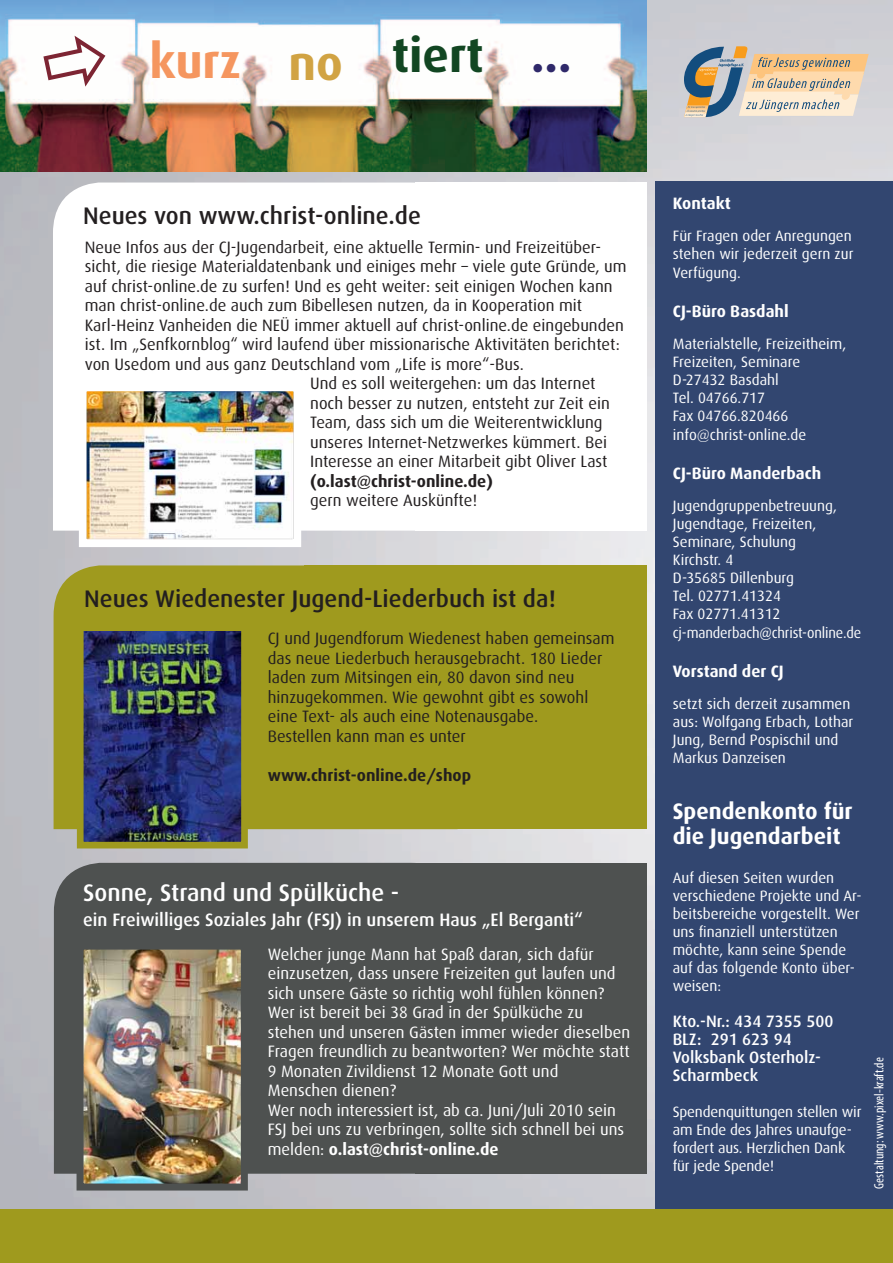
<style>
.page{position:relative;width:893px;height:1263px;background:#fff}
.page>*{position:absolute;margin:0;border:0;box-sizing:border-box;transform-origin:0 0}
.t1{font:700 48px "Dax";color:#124622}
.t2{font:500 24px "Dax";color:#231f20}
.t3{font:500 24px "Dax";color:#fff}
.t4{font:700 22.5px/25.5px "Dax";color:#fff}
.t5{font:500 18px "Dax";color:#fff}
.t6{font:16.5px/19.5px "Dax";color:#231f20}
.t7{font:16.5px/19.5px "Dax";color:#fff}
.t8{font:500 16.5px/18px "Dax";color:#fff}
.t9{font:700 16.5px "Dax";color:#fff}
.t10{font:700 16.5px "Dax";color:#231f20}
.t11{font:15px/18px "Dax";color:#fff}
.t12{font:15px "Dax";color:#fff;scale:.95 1}
.t13{font:condensed 13.5px "Myriad Pro";color:#fff}
.s1{color:#f5965f}
.s2{color:#d1a343}
.s3{color:#2f296a}
.s4{font-weight:700}
.s5{font-weight:500}
</style>
<div class="page">
<img style="left:0;top:0;width:893px;height:1209px">
<div style="left:0;top:1209px;width:893px;height:54px;background:#9f9a1e"></div>
<svg style="left:53px;top:183px;width:362px;height:348px"></svg>
<div style="left:415px;top:183px;width:231px;height:348px;background:#fff"></div>
<div style="left:54px;top:565px;width:251px;height:264px;background:#9f9a1e"></div>
<div style="left:305px;top:565px;width:342px;height:264px;background:#9f9a1e"></div>
<div style="left:54px;top:863px;width:362px;height:311px;background:#4e5150"></div>
<div style="left:416px;top:863px;width:231px;height:311px;background:#4e5150"></div>
<div style="left:655px;top:181px;width:238px;height:1028px;background:#324670"></div>
<img style="left:88px;top:393px;width:204px;height:145px">
<div style="left:79px;top:384px;width:222px;height:163px;border:8px solid #fff"></div>
<img style="left:85px;top:950px;width:155px;height:232px">
<div style="left:77px;top:942px;width:171px;height:248px;border:7px solid #4e5150"></div>
<img style="left:85px;top:632px;width:155px;height:208px">
<div style="left:77px;top:624px;width:171px;height:224px;border:7px solid #9f9a1e"></div>
<img style="left:0;top:0;width:646px;height:171px">
<svg style="left:43px;top:36px;width:62px;height:51px"></svg>
<svg style="left:684px;top:46px;width:185px;height:71px;background:#c7bba8"></svg>
<h1 class="t1" style="left:149px;top:28px;width:424px"><span class="s1">kurz</span> <span class="s2">no</span> tiert <span class="s3">...</span></h1>
<h2 class="t2" style="left:83px;top:202px;width:339px">Neues von www.christ-online.de</h2>
<p class="t6" style="left:85px;top:237px;width:518px">Neue Infos aus der CJ-Jugendarbeit, eine aktuelle Termin- und Freizeitüber-</p>
<p class="t6" style="left:85px;top:257px;width:543px">sicht, die riesige Materialdatenbank und einiges mehr – viele gute Gründe, um</p>
<p class="t6" style="left:85px;top:276px;width:529px">auf christ-online.de zu surfen! Und es geht weiter: seit einigen Wochen kann</p>
<p class="t6" style="left:85px;top:296px;width:499px">man christ-online.de auch zum Bibellesen nutzen, da in Kooperation mit</p>
<p class="t6" style="left:85px;top:315px;width:540px">Karl-Heinz Vanheiden die NEÜ immer aktuell auf christ-online.de eingebunden</p>
<p class="t6" style="left:85px;top:335px;width:536px">ist. Im „Senfkornblog“ wird laufend über missionarische Aktivitäten berichtet:</p>
<p class="t6" style="left:85px;top:354px;width:440px">von Usedom und aus ganz Deutschland vom „Life is more“-Bus.</p>
<p class="t6" style="left:310px;top:374px;width:287px">Und es soll weitergehen: um das Internet</p>
<p class="t6" style="left:310px;top:393px;width:301px">noch besser zu nutzen, entsteht zur Zeit ein</p>
<p class="t6" style="left:310px;top:413px;width:294px">Team, dass sich um die Weiterentwicklung</p>
<p class="t6" style="left:310px;top:432px;width:298px">unseres Internet-Netzwerkes kümmert. Bei</p>
<p class="t6" style="left:310px;top:452px;width:299px">Interesse an einer Mitarbeit gibt Oliver Last</p>
<p class="t10" style="left:310px;top:472px;width:184px">(o.last@christ-online.de)</p>
<p class="t6" style="left:310px;top:491px;width:168px">gern weitere Auskünfte!</p>
<h2 class="t2" style="left:84px;top:585px;width:473px">Neues Wiedenester Jugend-Liederbuch ist da!</h2>
<p class="t6" style="left:268px;top:629px;width:348px">CJ und Jugendforum Wiedenest haben gemeinsam das neue Liederbuch herausgebracht. 180 Lieder laden zum Mitsingen ein, 80 davon sind neu hinzugekommen. Wie gewohnt gibt es sowohl eine Text- als auch eine Notenausgabe.<br>Bestellen kann man es unter</p>
<p class="t10" style="left:268px;top:766px;width:205px">www.christ-online.de/shop</p>
<h2 class="t3" style="left:83px;top:879px;width:318px">Sonne, Strand und Spülküche -</h2>
<p class="t5" style="left:83px;top:910px;width:501px">ein Freiwilliges Soziales Jahr (FSJ) in unserem Haus „El Berganti“</p>
<p class="t7" style="left:268px;top:944px;width:364px">Welcher junge Mann hat Spaß daran, sich dafür einzusetzen, dass unsere Freizeiten gut laufen und sich unsere Gäste so richtig wohl fühlen können?<br>Wer ist bereit bei 38 Grad in der Spülküche zu stehen und unseren Gästen immer wieder dieselben Fragen freundlich zu beantworten? Wer möchte statt 9 Monaten Zivildienst 12 Monate Gott und Menschen dienen?<br>Wer noch interessiert ist, ab ca. Juni/Juli 2010 sein FSJ bei uns zu verbringen, sollte sich schnell bei uns melden: <span class="s4">o.last@christ-online.de</span></p>
<p class="t9" style="left:673px;top:194px;width:59px">Kontakt</p>
<p class="t11" style="left:673px;top:227px;width:182px">Für Fragen oder Anregungen stehen wir jederzeit gern zur</p>
<p class="t11" style="left:673px;top:264px;width:69px">Verfügung.</p>
<p class="t9" style="left:673px;top:302px;width:117px">CJ-Büro Basdahl</p>
<p class="t11" style="left:673px;top:335px;width:175px">Materialstelle, Freizeitheim,<br>Freizeiten, Seminare<br>D-27432 Basdahl<br>Tel. 04766.717<br>Fax 04766.820466</p>
<p class="t11" style="left:673px;top:426px;width:135px">info@christ-online.de</p>
<p class="t9" style="left:673px;top:464px;width:150px">CJ-Büro Manderbach</p>
<p class="t11" style="left:673px;top:497px;width:166px">Jugendgruppenbetreuung,<br>Jugendtage, Freizeiten,<br>Seminare, Schulung<br>Kirchstr. 4<br>D-35685 Dillenburg<br>Tel. 02771.41324<br>Fax 02771.41312</p>
<p class="t12" style="left:673px;top:625px;width:200px">cj-manderbach<span class="s5">@</span>christ-online.de</p>
<p class="t9" style="left:673px;top:662px;width:112px">Vorstand der CJ</p>
<p class="t11" style="left:673px;top:695px;width:182px">setzt sich derzeit zusammen aus: Wolfgang Erbach, Lothar<br>Jung, Bernd Pospischil und<br>Markus Danzeisen</p>
<h3 class="t4" style="left:673px;top:798px;width:181px">Spendenkonto für die Jugendarbeit</h3>
<p class="t11" style="left:673px;top:869px;width:190px">Auf diesen Seiten wurden verschiedene Projekte und Ar&shy;beitsbereiche vorgestellt. Wer uns finanziell unterstützen möchte, kann seine Spende auf das folgende Konto über&shy;weisen:</p>
<p class="t8" style="left:673px;top:1013px;width:162px">Kto.-Nr.: 434 7355 500<br>BLZ: 291 623 94<br>Volksbank Osterholz-<br>Scharmbeck</p>
<p class="t11" style="left:673px;top:1103px;width:190px">Spendenquittungen stellen wir am Ende des Jahres unaufge&shy;fordert aus. Herzlichen Dank für jede Spende!</p>
<p class="t13" style="left:871px;top:1188px;width:133px;rotate:-90deg">Gestaltung: www.pixel-kraft.de</p>
</div>
